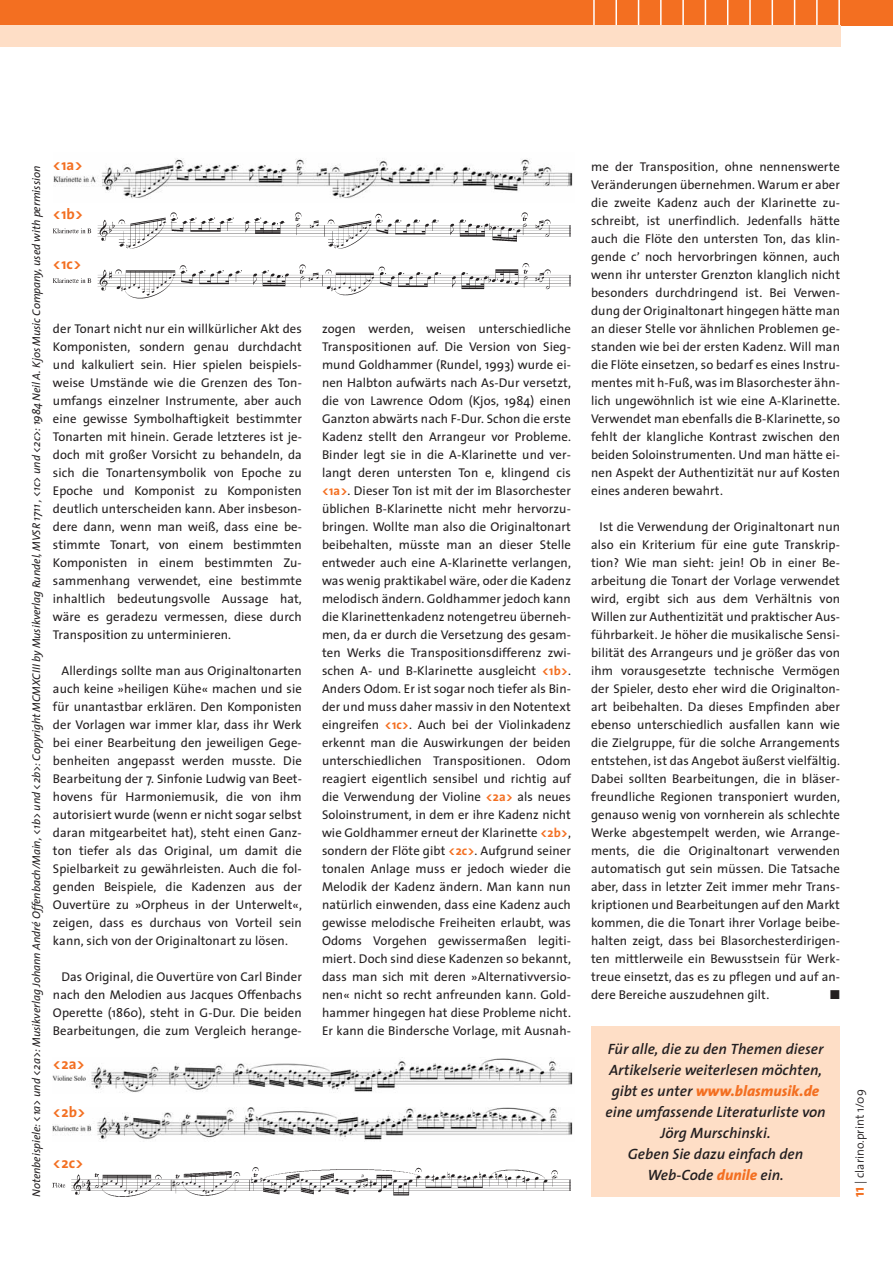
<style>
.page{position:relative;width:893px;height:1263px;background:#fff}
.page>*{position:absolute;margin:0;border:0;box-sizing:border-box;transform-origin:0 0}
.t1{font:italic 600 15px/21px "Thesis Sans";letter-spacing:.005em;color:#231f20;text-align:center}
.t2{font:700 15px "Thesis Sans";letter-spacing:.005em;color:#f36f21}
.t3{font:12.75px/18px "Thesis Sans";letter-spacing:.005em;color:#231f20;text-align:justify}
.t4{font:12.75px "Zapf Dingbats";color:#231f20}
.t5{font:300 12px "Thesis Sans";color:#231f20}
.t6{font:italic 11.25px "Thesis Sans";color:#231f20}
.s1{font-weight:700;color:#f36f21}
.s2{font-weight:800;color:#f36f21}
.s3{font-weight:700;font-size:15px;color:#f36f21}
</style>
<div class="page">
<div style="left:0;top:0;width:892px;height:26px;background:#f36f21"></div>
<svg style="left:593px;top:0;width:1px;height:26px"></svg>
<hr style="left:615px;top:0;width:2px;height:26px;background:#fff">
<hr style="left:637px;top:0;width:2px;height:26px;background:#fff">
<svg style="left:660px;top:0;width:1px;height:26px"></svg>
<hr style="left:682px;top:0;width:2px;height:26px;background:#fff">
<hr style="left:704px;top:0;width:2px;height:26px;background:#fff">
<svg style="left:727px;top:0;width:1px;height:26px"></svg>
<svg style="left:749px;top:0;width:1px;height:26px"></svg>
<hr style="left:771px;top:0;width:2px;height:26px;background:#fff">
<hr style="left:793px;top:0;width:2px;height:26px;background:#fff">
<svg style="left:816px;top:0;width:1px;height:26px"></svg>
<svg style="left:838px;top:0;width:1px;height:26px"></svg>
<div style="left:0;top:26px;width:840px;height:21px;background:#fedec6"></div>
<div style="left:591px;top:1027px;width:249px;height:170px;background:#fedec6"></div>
<img style="left:53px;top:158px;width:520px;height:41px">
<img style="left:53px;top:1167px;width:518px;height:30px">
<img style="left:53px;top:1058px;width:520px;height:35px">
<img style="left:53px;top:1107px;width:520px;height:33px">
<img style="left:53px;top:212px;width:518px;height:37px">
<img style="left:53px;top:263px;width:518px;height:36px">
<p class="t6" style="left:32px;top:1197px;width:1032px;rotate:-90deg">Notenbeispiele: &lt;1a&gt; und &lt;2a&gt;: Musikverlag Johann André Offenbach/Main, &lt;1b&gt; und &lt;2b&gt;: Copyright MCMXCIII by Musikverlag Rundel, MVSR 1711 , &lt;1c&gt; und &lt;2c&gt;: 1984 Neil A. Kjos Music Company, used with permission</p>
<p class="t2" style="left:53px;top:157px;width:31px">&lt;1a&gt;</p>
<p class="t2" style="left:53px;top:207px;width:32px">&lt;1b&gt;</p>
<p class="t2" style="left:53px;top:257px;width:30px">&lt;1c&gt;</p>
<p class="t3" style="left:53px;top:321px;width:250px">der Tonart nicht nur ein willkürlicher Akt des Komponisten, sondern genau durchdacht und kalkuliert sein. Hier spielen beispiels&shy;weise Umstände wie die Grenzen des Ton&shy;umfangs einzelner Instrumente, aber auch eine gewisse Symbolhaftigkeit bestimmter Tonarten mit hinein. Gerade letzteres ist je&shy;doch mit großer Vorsicht zu behandeln, da sich die Tonartensymbolik von Epoche zu Epoche und Komponist zu Komponisten deutlich unterscheiden kann. Aber insbeson&shy;dere dann, wenn man weiß, dass eine be&shy;stimmte Tonart, von einem bestimmten Komponisten in einem bestimmten Zu&shy;sammenhang verwendet, eine bestimmte inhaltlich bedeutungsvolle Aussage hat, wäre es geradezu vermessen, diese durch Transposition zu unterminieren.</p>
<p class="t3" style="left:53px;top:663px;width:250px;text-indent:9px">Allerdings sollte man aus Originaltonarten auch keine »heiligen Kühe« machen und sie für unantastbar erklären. Den Komponisten der Vorlagen war immer klar, dass ihr Werk bei einer Bearbeitung den jeweiligen Gege&shy;benheiten angepasst werden musste. Die Bearbeitung der 7. Sinfonie Ludwig van Beet&shy;hovens für Harmoniemusik, die von ihm autorisiert wurde (wenn er nicht sogar selbst daran mitgearbeitet hat), steht einen Ganz&shy;ton tiefer als das Original, um damit die Spielbarkeit zu gewährleisten. Auch die fol&shy;genden Beispiele, die Kadenzen aus der Ouvertüre zu »Orpheus in der Unterwelt«, zeigen, dass es durchaus von Vorteil sein kann, sich von der Originaltonart zu lösen.</p>
<p class="t3" style="left:53px;top:969px;width:250px;text-indent:9px">Das Original, die Ouvertüre von Carl Binder nach den Melodien aus Jacques Offenbachs Operette (1860), steht in G-Dur. Die beiden Bearbeitungen, die zum Vergleich herange-</p>
<p class="t2" style="left:53px;top:1056px;width:33px">&lt;2a&gt;</p>
<p class="t2" style="left:53px;top:1105px;width:34px">&lt;2b&gt;</p>
<p class="t2" style="left:53px;top:1156px;width:32px">&lt;2c&gt;</p>
<p class="t3" style="left:322px;top:321px;width:250px">zogen werden, weisen unterschiedliche Transpositionen auf. Die Version von Sieg&shy;mund Goldhammer (Rundel, 1993) wurde ei&shy;nen Halbton aufwärts nach As-Dur versetzt, die von Lawrence Odom (Kjos, 1984) einen Ganzton abwärts nach F-Dur. Schon die erste Kadenz stellt den Arrangeur vor Probleme.<br>Binder legt sie in die A-Klarinette und ver&shy;langt deren untersten Ton e, klingend cis <span class="s1">&lt;1a&gt;</span>. Dieser Ton ist mit der im Blasorchester üblichen B-Klarinette nicht mehr hervorzu&shy;bringen. Wollte man also die Originaltonart beibehalten, müsste man an dieser Stelle entweder auch eine A-Klarinette verlangen, was wenig praktikabel wäre, oder die Kadenz melodisch ändern. Goldhammer jedoch kann die Klarinettenkadenz notengetreu überneh&shy;men, da er durch die Versetzung des gesam&shy;ten Werks die Transpositionsdifferenz zwi&shy;schen A- und B-Klarinette ausgleicht <span class="s1">&lt;1b&gt;</span>.<br>Anders Odom. Er ist sogar noch tiefer als Bin&shy;der und muss daher massiv in den Notentext eingreifen <span class="s1">&lt;1c&gt;</span>. Auch bei der Violinkadenz erkennt man die Auswirkungen der beiden unterschiedlichen Transpositionen. Odom reagiert eigentlich sensibel und richtig auf die Verwendung der Violine <span class="s1">&lt;2a&gt;</span> als neues Soloinstrument, in dem er ihre Kadenz nicht wie Goldhammer erneut der Klarinette <span class="s1">&lt;2b&gt;</span>, sondern der Flöte gibt <span class="s1">&lt;2c&gt;</span>. Aufgrund seiner tonalen Anlage muss er jedoch wieder die Melodik der Kadenz ändern. Man kann nun natürlich einwenden, dass eine Kadenz auch gewisse melodische Freiheiten erlaubt, was Odoms Vorgehen gewissermaßen legiti&shy;miert. Doch sind diese Kadenzen so bekannt, dass man sich mit deren »Alternativversio&shy;nen« nicht so recht anfreunden kann. Gold&shy;hammer hingegen hat diese Probleme nicht.<br>Er kann die Bindersche Vorlage, mit Ausnah-</p>
<p class="t3" style="left:591px;top:159px;width:250px">me der Transposition, ohne nennenswerte Veränderungen übernehmen. Warum er aber die zweite Kadenz auch der Klarinette zu&shy;schreibt, ist unerfindlich. Jedenfalls hätte auch die Flöte den untersten Ton, das klin&shy;gende c’ noch hervorbringen können, auch wenn ihr unterster Grenzton klanglich nicht besonders durchdringend ist. Bei Verwen&shy;dung der Originaltonart hingegen hätte man an dieser Stelle vor ähnlichen Problemen ge&shy;standen wie bei der ersten Kadenz. Will man die Flöte einsetzen, so bedarf es eines Instru&shy;mentes mit h-Fuß, was im Blasorchester ähn&shy;lich ungewöhnlich ist wie eine A-Klarinette.<br>Verwendet man ebenfalls die B-Klarinette, so fehlt der klangliche Kontrast zwischen den beiden Soloinstrumenten. Und man hätte ei&shy;nen Aspekt der Authentizität nur auf Kosten eines anderen bewahrt.</p>
<p class="t3" style="left:591px;top:519px;width:250px;text-indent:9px">Ist die Verwendung der Originaltonart nun also ein Kriterium für eine gute Transkrip&shy;tion? Wie man sieht: jein! Ob in einer Be&shy;arbeitung die Tonart der Vorlage verwendet wird, ergibt sich aus dem Verhältnis von Willen zur Authentizität und praktischer Aus&shy;führbarkeit. Je höher die musikalische Sensi&shy;bilität des Arrangeurs und je größer das von ihm vorausgesetzte technische Vermögen der Spieler, desto eher wird die Originalton&shy;art beibehalten. Da dieses Empfinden aber ebenso unterschiedlich ausfallen kann wie die Zielgruppe, für die solche Arrangements entstehen, ist das Angebot äußerst vielfältig.<br>Dabei sollten Bearbeitungen, die in bläser&shy;freundliche Regionen transponiert wurden, genauso wenig von vornherein als schlechte Werke abgestempelt werden, wie Arrange&shy;ments, die die Originaltonart verwenden automatisch gut sein müssen. Die Tatsache aber, dass in letzter Zeit immer mehr Trans&shy;kriptionen und Bearbeitungen auf den Markt kommen, die die Tonart ihrer Vorlage beibe&shy;halten zeigt, dass bei Blasorchesterdirigen&shy;ten mittlerweile ein Bewusstsein für Werk&shy;treue einsetzt, das es zu pflegen und auf an&shy;dere Bereiche auszudehnen gilt.</p>
<p class="t4" style="left:830px;top:987px;width:11px">■</p>
<p class="t1" style="left:605px;top:1040px;width:222px">Für alle, die zu den Themen dieser<br>Artikelserie weiterlesen möchten, gibt es unter <span class="s2">www.blasmusik.de </span>eine umfassende Literaturliste von<br>Jörg Murschinski.<br>Geben Sie dazu einfach den<br>Web-Code <span class="s2">dunile</span> ein.</p>
<p class="t5" style="left:855px;top:1197px;width:109px;rotate:-90deg"><span class="s3">11</span> | clarino.print 1/09</p>
</div>
